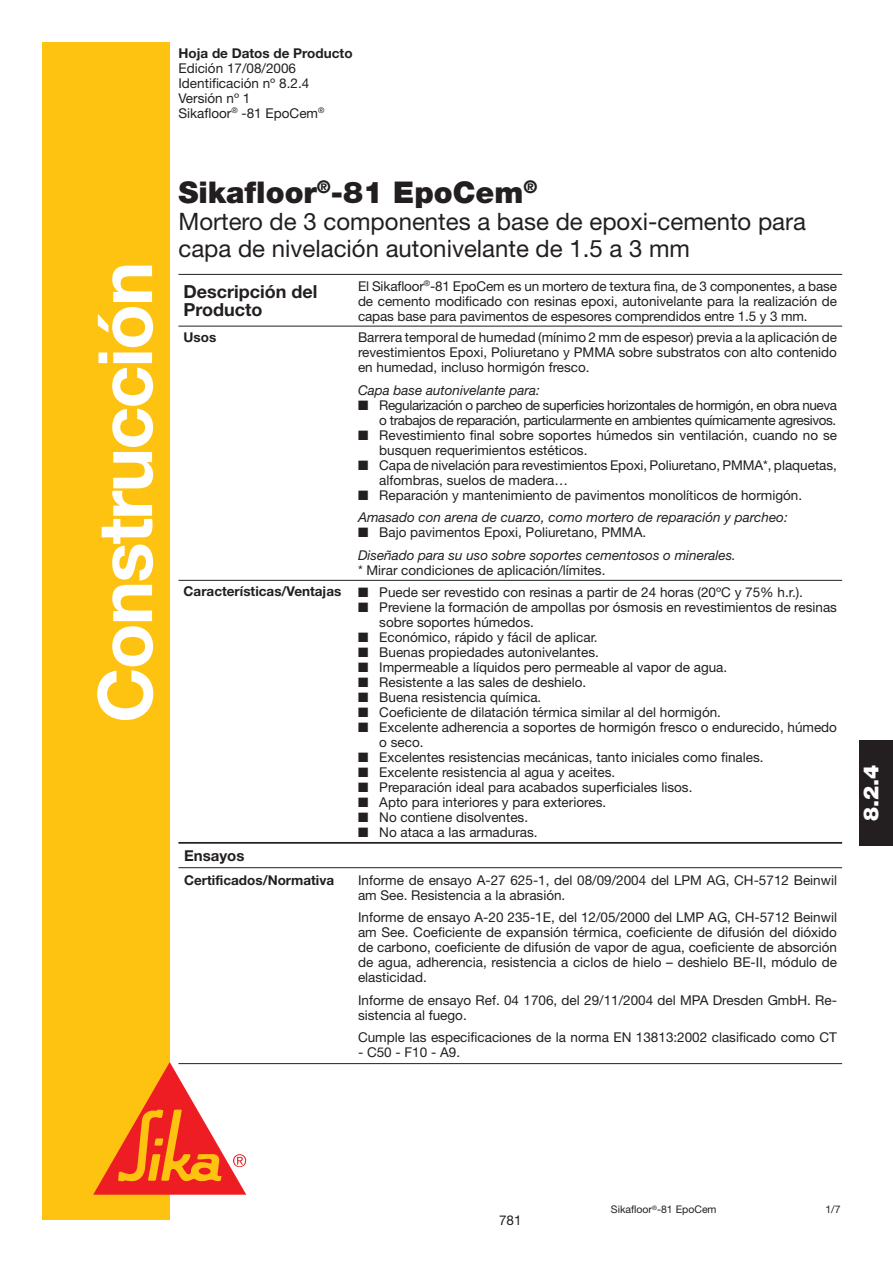
<style>
.page{position:relative;width:893px;height:1263px;background:#fff}
.page>*{position:absolute;margin:0;border:0;box-sizing:border-box;transform-origin:0 0}
.t1{font:700 75px "Helvetica Neue";letter-spacing:-.025em;color:#fff}
.t2{font:900 30px "Helvetica Neue";color:#231f20}
.t3{font:24px/27px "Helvetica Neue";color:#231f20}
.t4{font:900 21px "Helvetica Neue";color:#fff}
.t5{font:700 18px/18px "Helvetica Neue";color:#231f20}
.t6{font:700 15px "Helvetica Neue";color:#231f20}
.t7{font:13.5px/15px "Helvetica Neue";color:#231f20}
.t8{font:13.5px/15px "Helvetica Neue";letter-spacing:-.03em;color:#231f20;text-align:right}
.t9{font:italic 13.5px/22.5px "Helvetica Neue";color:#231f20}
.t10{font:700 13.5px "Helvetica Neue";color:#231f20}
.t11{font:10.5px "Helvetica Neue";color:#231f20}
.s1{font-style:italic}
.s2{font-style:normal}
.s3{font-weight:700}
</style>
<div class="page">
<div style="left:42px;top:43px;width:128px;height:1177px;background:#fec210"></div>
<svg style="left:93px;top:1062px;width:153px;height:133px"></svg>
<hr style="left:178px;top:274px;width:664px;height:1px;background:#231f20">
<hr style="left:178px;top:326px;width:664px;height:1px;background:#231f20">
<hr style="left:178px;top:580px;width:664px;height:1px;background:#231f20">
<hr style="left:178px;top:842px;width:175px;height:1px;background:#231f20">
<hr style="left:353px;top:842px;width:489px;height:1px;background:#231f20">
<hr style="left:178px;top:843px;width:664px;height:1px;background:#231f20">
<hr style="left:178px;top:867px;width:664px;height:1px;background:#231f20">
<hr style="left:178px;top:1063px;width:175px;height:1px;background:#231f20">
<hr style="left:353px;top:1063px;width:489px;height:1px;background:#231f20">
<div style="left:859px;top:741px;width:33px;height:105px;background:#231f20"></div>
<h1 class="t1" style="left:99px;top:723px;width:463px;rotate:-90deg">Construcción</h1>
<p class="t10" style="left:178px;top:48px;width:176px">Hoja de Datos de Producto</p>
<p class="t7" style="left:178px;top:62px;width:147px">Edición 17/08/2006<br>Identificación nº 8.2.4<br>Versión nº 1<br>Sikafloor<sup>®</sup> -81 EpoCem<sup>®</sup></p>
<h2 class="t2" style="left:178px;top:182px;width:360px">Sikafloor<sup>®</sup>-81 EpoCem<sup>®</sup></h2>
<h3 class="t3" style="left:178px;top:211px;width:629px">Mortero de 3 componentes a base de epoxi-cemento para capa de nivelación autonivelante de 1.5 a 3 mm</h3>
<h3 class="t5" style="left:183px;top:285px;width:135px">Descripción del<br>Producto</h3>
<p class="t7" style="left:358px;top:280px;width:480px;text-align:justify">El Sikafloor<sup>®</sup>-81 EpoCem es un mortero de textura fina, de 3 componentes, a base de cemento modificado con resinas epoxi, autonivelante para la realización de capas base para pavimentos de espesores comprendidos entre 1.5 y 3 mm.</p>
<p class="t10" style="left:183px;top:333px;width:34px">Usos</p>
<p class="t7" style="left:358px;top:332px;width:480px;text-align:justify">Barrera temporal de humedad (mínimo 2 mm de espesor) previa a la aplicación de revestimientos Epoxi, Poliuretano y PMMA sobre substratos con alto contenido en humedad, incluso hormigón fresco.</p>
<p class="t9" style="left:358px;top:380px;width:183px">Capa base autonivelante para:</p>
<p class="t8" style="left:358px;top:399px;width:480px">■ Regularización o parcheo de superficies horizontales de hormigón, en obra nueva o trabajos de reparación, particularmente en ambientes químicamente agresivos.</p>
<p class="t7" style="left:379px;top:429px;width:459px;text-indent:-21px">■ Revestimiento final sobre soportes húmedos sin ventilación, cuando no se busquen requerimientos estéticos.</p>
<p class="t7" style="left:379px;top:459px;width:459px;text-indent:-21px">■ Capa de nivelación para revestimientos Epoxi, Poliuretano, PMMA*, plaquetas, alfombras, suelos de madera…</p>
<p class="t7" style="left:358px;top:486px;width:445px;line-height:22.5px">■ Reparación y mantenimiento de pavimentos monolíticos de hormigón.<br><span class="s1">Amasado con arena de cuarzo, como mortero de reparación y parcheo:</span></p>
<p class="t9" style="left:358px;top:523px;width:379px">■ <span class="s2">Bajo pavimentos Epoxi, Poliuretano, PMMA.<br></span>Diseñado para su uso sobre soportes cementosos o minerales.</p>
<p class="t7" style="left:183px;top:561px;width:621px;line-height:22.2px;text-indent:174px">* Mirar condiciones de aplicación/límites.<br><span class="s3">Características/Ventajas</span> ■ Puede ser revestido con resinas a partir de 24 horas (20ºC y 75% h.r.).</p>
<p class="t7" style="left:379px;top:601px;width:459px;text-indent:-21px">■ Previene la formación de ampollas por ósmosis en revestimientos de resinas sobre soportes húmedos.</p>
<p class="t7" style="left:358px;top:631px;width:241px">■ Económico, rápido y fácil de aplicar.</p>
<p class="t7" style="left:358px;top:646px;width:242px">■ Buenas propiedades autonivelantes.</p>
<p class="t7" style="left:358px;top:661px;width:371px">■ Impermeable a líquidos pero permeable al vapor de agua.</p>
<p class="t7" style="left:358px;top:676px;width:230px">■ Resistente a las sales de deshielo.</p>
<p class="t7" style="left:358px;top:691px;width:185px">■ Buena resistencia química.</p>
<p class="t7" style="left:358px;top:706px;width:364px">■ Coeficiente de dilatación térmica similar al del hormigón.</p>
<p class="t7" style="left:379px;top:721px;width:459px;text-indent:-21px">■ Excelente adherencia a soportes de hormigón fresco o endurecido, húmedo o seco.</p>
<p class="t7" style="left:358px;top:751px;width:407px">■ Excelentes resistencias mecánicas, tanto iniciales como finales.</p>
<p class="t7" style="left:358px;top:766px;width:259px">■ Excelente resistencia al agua y aceites.</p>
<p class="t7" style="left:358px;top:781px;width:336px">■ Preparación ideal para acabados superficiales lisos.</p>
<p class="t7" style="left:358px;top:796px;width:250px">■ Apto para interiores y para exteriores.</p>
<p class="t7" style="left:358px;top:811px;width:172px">■ No contiene disolventes.</p>
<p class="t7" style="left:358px;top:826px;width:181px">■ No ataca a las armaduras.</p>
<p class="t6" style="left:184px;top:851px;width:62px">Ensayos</p>
<p class="t10" style="left:184px;top:875px;width:151px">Certificados/Normativa</p>
<p class="t7" style="left:358px;top:874px;width:480px">Informe de ensayo A-27 625-1, del 08/09/2004 del LPM AG, CH-5712 Beinwil am See. Resistencia a la abrasión.</p>
<p class="t7" style="left:358px;top:912px;width:480px;text-align:justify">Informe de ensayo A-20 235-1E, del 12/05/2000 del LMP AG, CH-5712 Beinwil am See. Coeficiente de expansión térmica, coeficiente de difusión del dióxido de carbono, coeficiente de difusión de vapor de agua, coeficiente de absorción de agua, adherencia, resistencia a ciclos de hielo – deshielo BE-II, módulo de elasticidad.</p>
<p class="t7" style="left:358px;top:994px;width:480px">Informe de ensayo Ref. 04 1706, del 29/11/2004 del MPA Dresden GmbH. Re&shy;sistencia al fuego.</p>
<p class="t7" style="left:358px;top:1032px;width:480px">Cumple las especificaciones de la norma EN 13813:2002 clasificado como CT</p>
<p class="t7" style="left:358px;top:1047px;width:104px">- C50 - F10 - A9.</p>
<h3 class="t4" style="left:863px;top:821px;width:58px;rotate:-90deg">8.2.4</h3>
<p class="t7" style="left:499px;top:1214px;width:24px">781</p>
<p class="t11" style="left:611px;top:1206px;width:107px">Sikafloor<sup>®</sup>-81 EpoCem</p>
<p class="t11" style="left:825px;top:1206px;width:17px">1/7</p>
</div>
